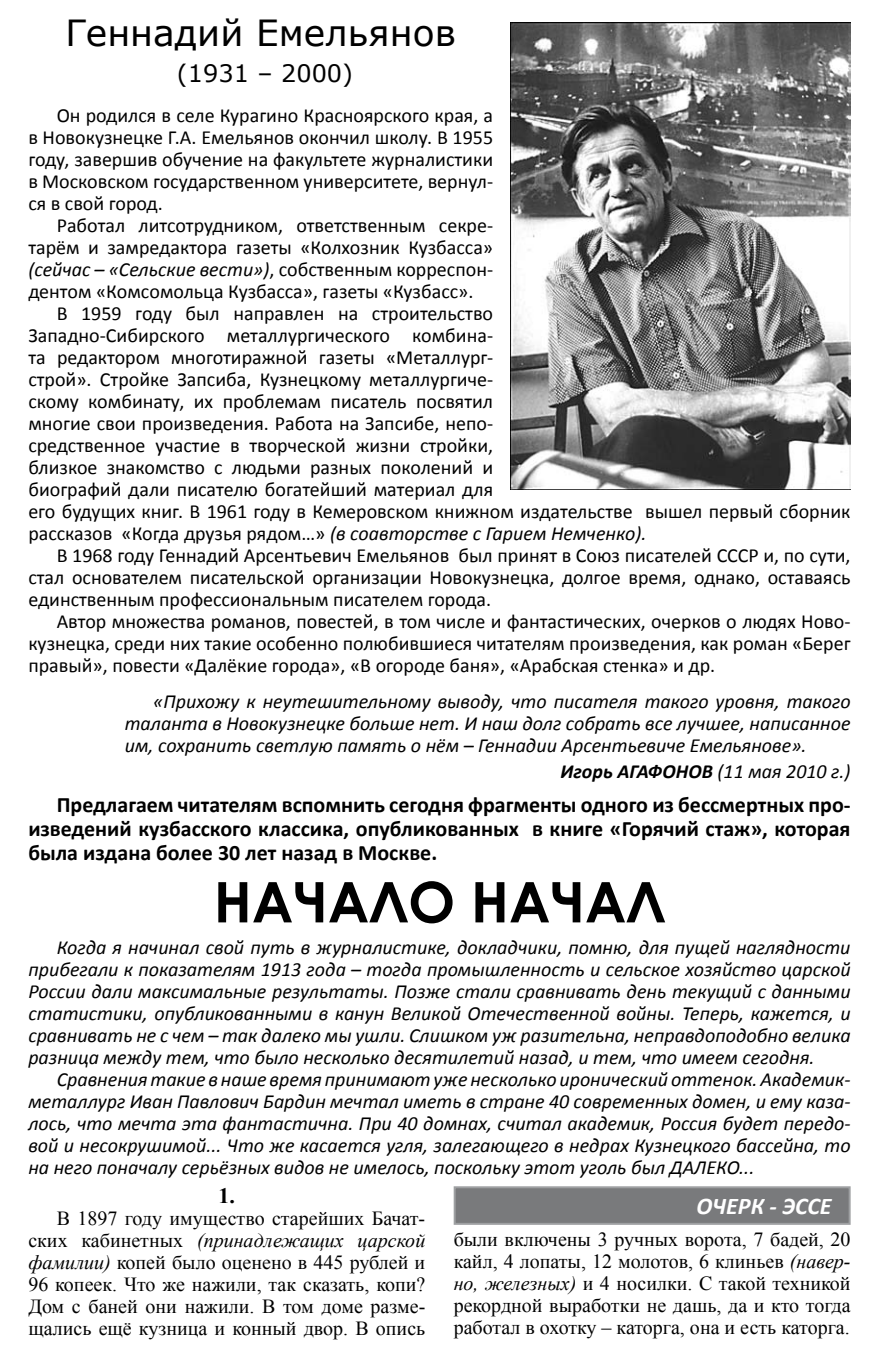
<style>
.page{position:relative;width:879px;height:1347px;background:#fff}
.page>*{position:absolute;margin:0;border:0;box-sizing:border-box;transform-origin:0 0}
.t1{font:700 56px "Century Gothic";color:#000}
.t2{font:36px "Verdana";color:#000}
.t3{font:24px "Verdana";color:#000}
.t4{font:italic 700 24px "Calibri";color:#fff}
.t5{font:700 22px/24px "Calibri";color:#000;text-align:justify}
.t6{font:700 22px "Times New Roman";color:#000}
.t7{font:20px/22px "Calibri";color:#000;text-align:justify}
.t8{font:italic 20px/22px "Calibri";color:#000;text-align:justify}
.t9{font:20px/22px "Times New Roman";color:#000;text-align:justify}
.t10{font:italic 700 20px "Calibri";color:#000}
.s1{font-style:normal}
.s2{font-weight:400}
.s3{font-style:italic}
</style>
<div class="page">
<img style="left:510px;top:23px;width:340px;height:467px">
<div style="left:455px;top:1187px;width:394px;height:36px;background:#797a7c"></div>
<div style="left:454px;top:1186px;width:396px;height:38px;border:2px solid #9ea0a2"></div>
<h2 class="t2" style="left:66px;top:10px;width:392px">Геннадий Емельянов</h2>
<p class="t3" style="left:177px;top:58px;width:178px">(1931 – 2000)</p>
<p class="t7" style="left:28px;top:104px;width:466px;text-indent:28px">Он родился в селе Курагино Красноярского края, а в Новокузнецке Г.А. Емельянов окончил школу. В 1955 году, завершив обучение на факультете журналистики в Московском государственном университете, вернул&shy;ся в свой город.</p>
<p class="t7" style="left:57px;top:214px;width:438px">Работал литсотрудником, ответственным секре-</p>
<p class="t7" style="left:28px;top:236px;width:466px">тарём и замредактора газеты «Колхозник Кузбасса»</p>
<p class="t8" style="left:28px;top:258px;width:466px">(сейчас – «Сельские вести»)<span class="s1">, собственным корреспон-</span></p>
<p class="t7" style="left:28px;top:280px;width:446px">дентом «Комсомольца Кузбасса», газеты «Кузбасс».</p>
<p class="t7" style="left:57px;top:302px;width:438px">В 1959 году был направлен на строительство</p>
<p class="t7" style="left:28px;top:324px;width:466px">Западно-Сибирского металлургического комбина-</p>
<p class="t7" style="left:28px;top:346px;width:466px">та редактором многотиражной газеты «Металлург-</p>
<p class="t7" style="left:28px;top:368px;width:466px">строй». Стройке Запсиба, Кузнецкому металлургиче-</p>
<p class="t7" style="left:28px;top:390px;width:466px">скому комбинату, их проблемам писатель посвятил</p>
<p class="t7" style="left:28px;top:412px;width:466px">многие свои произведения. Работа на Запсибе, непо-</p>
<p class="t7" style="left:28px;top:434px;width:466px">средственное участие в творческой жизни стройки,</p>
<p class="t7" style="left:28px;top:456px;width:466px">близкое знакомство с людьми разных поколений и</p>
<p class="t7" style="left:28px;top:478px;width:466px">биографий дали писателю богатейший материал для</p>
<p class="t7" style="left:28px;top:500px;width:824px">его будущих книг. В 1961 году в Кемеровском книжном издательстве вышел первый сборник</p>
<p class="t8" style="left:28px;top:522px;width:619px"><span class="s1">рассказов «Когда друзья рядом…»</span> (в соавторстве с Гарием Немченко).</p>
<p class="t7" style="left:57px;top:544px;width:795px">В 1968 году Геннадий Арсентьевич Емельянов был принят в Союз писателей СССР и, по сути,</p>
<p class="t7" style="left:28px;top:566px;width:823px">стал основателем писательской организации Новокузнецка, долгое время, однако, оставаясь</p>
<p class="t7" style="left:28px;top:588px;width:464px">единственным профессиональным писателем города.</p>
<p class="t7" style="left:57px;top:610px;width:795px">Автор множества романов, повестей, в том числе и фантастических, очерков о людях Ново-</p>
<p class="t7" style="left:28px;top:632px;width:824px">кузнецка, среди них такие особенно полюбившиеся читателям произведения, как роман «Берег</p>
<p class="t7" style="left:28px;top:654px;width:688px">правый», повести «Далёкие города», «В огороде баня», «Арабская стенка» и др.</p>
<p class="t8" style="left:125px;top:690px;width:727px;text-indent:28px">«Прихожу к неутешительному выводу, что писателя такого уровня, такого таланта в Новокузнецке больше нет. И наш долг собрать все лучшее, написанное им, сохранить светлую память о нём – Геннадии Арсентьевиче Емельянове».</p>
<p class="t10" style="left:560px;top:759px;width:292px">Игорь АГАФОНОВ <span class="s2">(11 мая 2010 г.)</span></p>
<p class="t5" style="left:28px;top:793px;width:824px;text-indent:28px">Предлагаем читателям вспомнить сегодня фрагменты одного из бессмертных про&shy;изведений кузбасского классика, опубликованных в книге «Горячий стаж», которая была издана более 30 лет назад в Москве.</p>
<h1 class="t1" style="left:214px;top:859px;width:453px">НАЧАЛО НАЧАЛ</h1>
<p class="t8" style="left:28px;top:935px;width:824px;text-indent:28px">Когда я начинал свой путь в журналистике, докладчики, помню, для пущей наглядности прибегали к показателям 1913 года – тогда промышленность и сельское хозяйство царской России дали максимальные результаты. Позже стали сравнивать день текущий с данными статистики, опубликованными в канун Великой Отечественной войны. Теперь, кажется, и сравнивать не с чем – так далеко мы ушли. Слишком уж разительна, неправдоподобно велика разница между тем, что было несколько десятилетий назад, и тем, что имеем сегодня.</p>
<p class="t8" style="left:28px;top:1067px;width:824px;text-indent:28px">Сравнения такие в наше время принимают уже несколько иронический оттенок. Академик&shy;металлург Иван Павлович Бардин мечтал иметь в стране 40 современных домен, и ему каза&shy;лось, что мечта эта фантастична. При 40 домнах, считал академик, Россия будет передо&shy;вой и несокрушимой... Что же касается угля, залегающего в недрах Кузнецкого бассейна, то на него поначалу серьёзных видов не имелось, поскольку этот уголь был ДАЛЕКО...</p>
<p class="t6" style="left:219px;top:1180px;width:18px">1.</p>
<p class="t9" style="left:28px;top:1207px;width:398px;text-indent:28px">В 1897 году имущество старейших Бачат&shy;ских кабинетных <span class="s3">(принадлежащих царской фамилии)</span> копей было оценено в 445 рублей и 96 копеек. Что же нажили, так сказать, копи?<br>Дом с баней они нажили. В том доме разме&shy;щались ещё кузница и конный двор. В опись</p>
<p class="t4" style="left:696px;top:1191px;width:137px">ОЧЕРК - ЭССЕ</p>
<p class="t9" style="left:454px;top:1227px;width:398px">были включены 3 ручных ворота, 7 бадей, 20 кайл, 4 лопаты, 12 молотов, 6 клиньев <span class="s3">(навер&shy;но, железных)</span> и 4 носилки. С такой техникой рекордной выработки не дашь, да и кто тогда работал в охотку – каторга, она и есть каторга.</p>
</div>
